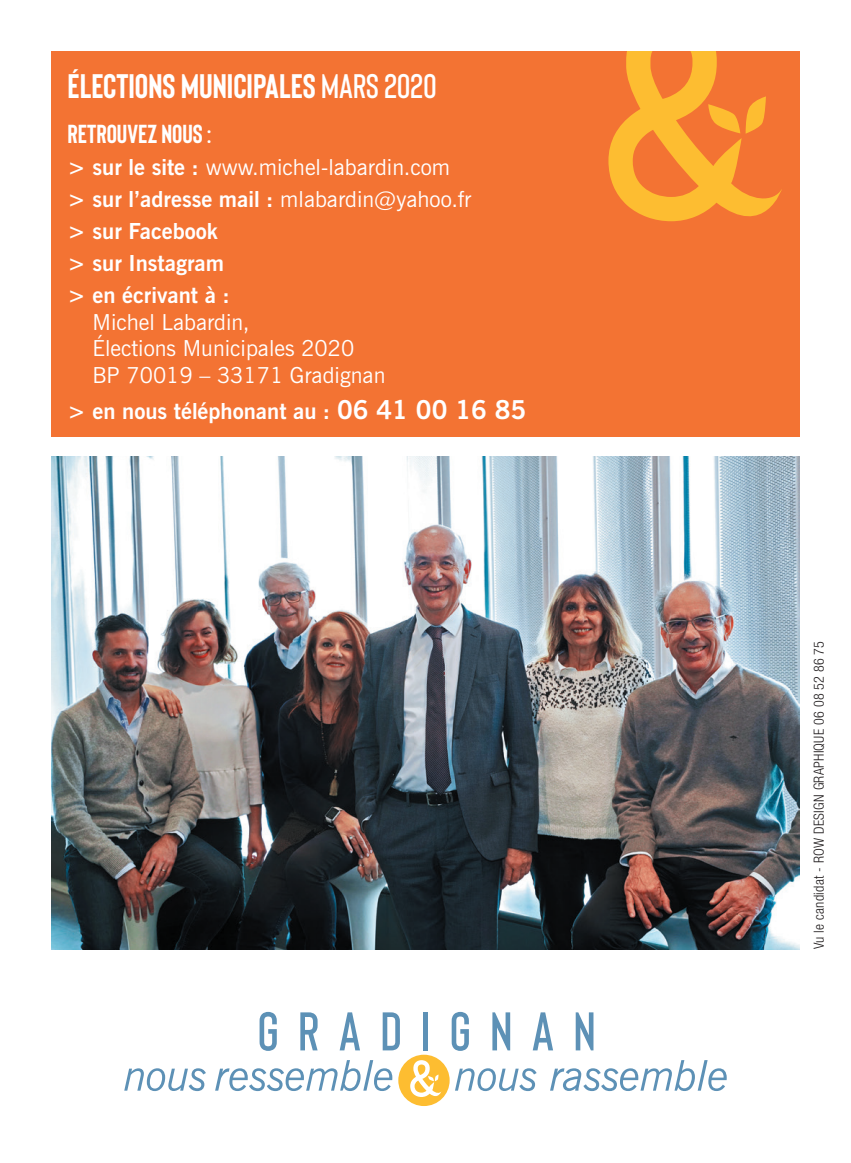
<style>
.page{position:relative;width:851px;height:1163px;background:#fff}
.page>*{position:absolute;margin:0;border:0;box-sizing:border-box;transform-origin:0 0}
.t1{font:700 34px "Bison";color:#fff}
.t2{font:700 26px "Bison";color:#fff}
.t3{font:700 22px/32px "News Gothic BT";color:#fff}
.t4{font:22px/26.4px "News Gothic BT";color:#fff}
.t5{font:300 condensed 14px "Helvetica Neue";letter-spacing:.02em;color:#231f20}
.s1{font-weight:600}
.s2{font-weight:400}
.s3{font-size:26px}
</style>
<div class="page">
<div style="left:51px;top:51px;width:748px;height:386px;background:#f37333"></div>
<svg style="left:608px;top:51px;width:174px;height:171px"></svg>
<img style="left:51px;top:457px;width:748px;height:492px">
<svg style="left:259px;top:1011px;width:18px;height:39px"></svg>
<svg style="left:300px;top:1012px;width:17px;height:38px"></svg>
<svg style="left:339px;top:1012px;width:21px;height:38px"></svg>
<svg style="left:382px;top:1012px;width:18px;height:38px"></svg>
<div style="left:423px;top:1012px;width:5px;height:38px;background:#5d91b6"></div>
<svg style="left:451px;top:1011px;width:18px;height:39px"></svg>
<svg style="left:492px;top:1012px;width:18px;height:38px"></svg>
<svg style="left:532px;top:1012px;width:21px;height:38px"></svg>
<svg style="left:575px;top:1012px;width:18px;height:38px"></svg>
<svg style="left:124px;top:1068px;width:82px;height:22px"></svg>
<svg style="left:215px;top:1060px;width:177px;height:30px"></svg>
<svg style="left:455px;top:1068px;width:81px;height:22px"></svg>
<svg style="left:550px;top:1060px;width:176px;height:30px"></svg>
<div style="left:398px;top:1054px;width:51px;height:51px;background:#fdbd31;border-radius:50%"></div>
<svg style="left:410px;top:1059px;width:31px;height:41px"></svg>
<h1 class="t1" style="left:67px;top:64px;width:370px">ÉLECTIONS MUNICIPALES <span class="s1">MARS 2020</span></h1>
<p class="t2" style="left:67px;top:117px;width:145px">RETROUVEZ NOUS :</p>
<p class="t3" style="left:67px;top:151px;width:405px">&gt; sur le site : <span class="s2">www.michel-labardin.com </span>&gt; sur l’adresse mail : <span class="s2">mlabardin@yahoo.fr </span>&gt; sur Facebook<br>&gt; sur Instagram<br>&gt; en écrivant à :</p>
<p class="t4" style="left:92px;top:308px;width:294px">Michel Labardin,<br>Élections Municipales 2020<br>BP 70019 – 33171 Gradignan</p>
<p class="t3" style="left:67px;top:395px;width:460px">&gt; en nous téléphonant au : <span class="s3">06 41 00 16 85</span></p>
<p class="t5" style="left:810px;top:949px;width:310px;rotate:-90deg">Vu le candidat - ROW DESIGN GRAPHIQUE 06 08 52 86 75</p>
</div>
